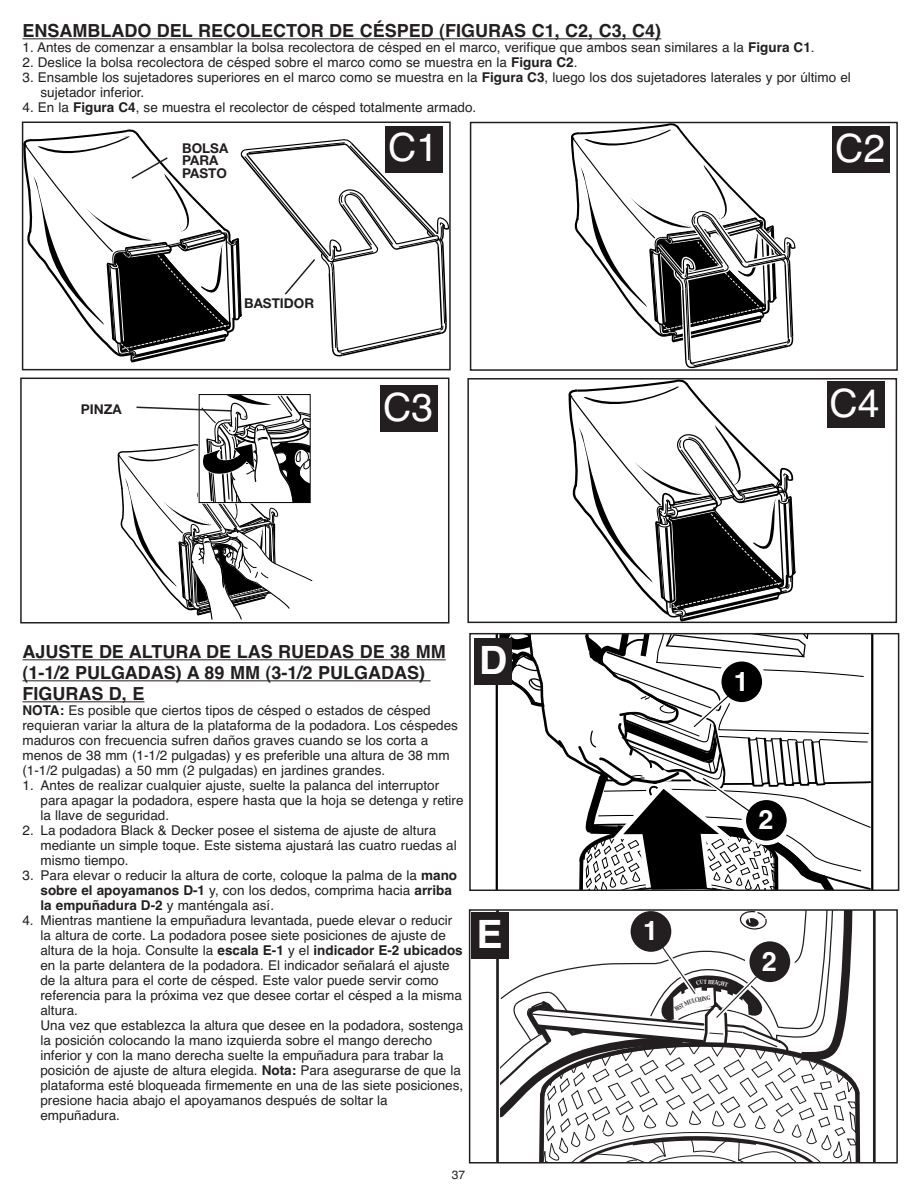
<style>
.page{position:relative;width:918px;height:1188px;background:#fff}
.page>*{position:absolute;margin:0;border:0;box-sizing:border-box;transform-origin:0 0}
.t1{font:39px "Helvetica";color:#fff}
.t2{font:700 39px "Helvetica";color:#fff}
.t3{font:700 26.85px "Helvetica";color:#fff}
.t4{font:700 18px/21px "Helvetica";color:#231f20}
.t5{font:13.5px/15px "Helvetica";color:#231f20}
.t6{font:700 13.5px/12.8px "Helvetica Neue";color:#231f20}
.t7{font:12px "Helvetica";color:#231f20}
.s1{font-weight:700}
</style>
<div class="page">
<hr style="left:22px;top:38px;width:639px;height:1px;background:#231f20">
<hr style="left:22px;top:659px;width:424px;height:1px;background:#231f20">
<hr style="left:22px;top:680px;width:409px;height:1px;background:#231f20">
<hr style="left:22px;top:701px;width:122px;height:1px;background:#231f20">
<div style="left:20px;top:378px;width:429px;height:246px;border:2px solid #231f20"></div>
<svg style="left:568px;top:381px;width:228px;height:239px"></svg>
<div style="left:467px;top:378px;width:430px;height:245px;border:2px solid #231f20"></div>
<svg style="left:116px;top:378px;width:197px;height:242px"></svg>
<div style="left:380px;top:385px;width:58px;height:47px;background:#231f20"></div>
<div style="left:827px;top:382px;width:57px;height:46px;background:#231f20"></div>
<svg style="left:487px;top:636px;width:387px;height:252px"></svg>
<div style="left:469px;top:633px;width:430px;height:258px;border:2px solid #231f20"></div>
<div style="left:474px;top:638px;width:37px;height:46px;background:#231f20"></div>
<div style="left:22px;top:122px;width:429px;height:248px;border:2px solid #231f20"></div>
<svg style="left:571px;top:125px;width:225px;height:243px"></svg>
<div style="left:470px;top:122px;width:428px;height:249px;border:2px solid #231f20"></div>
<svg style="left:23px;top:129px;width:427px;height:235px"></svg>
<div style="left:385px;top:126px;width:58px;height:46px;background:#231f20"></div>
<div style="left:832px;top:126px;width:58px;height:47px;background:#231f20"></div>
<svg style="left:873px;top:912px;width:3px;height:249px"></svg>
<div style="left:469px;top:909px;width:429px;height:255px;border:2px solid #231f20"></div>
<div style="left:472px;top:912px;width:37px;height:46px;background:#231f20"></div>
<svg style="left:491px;top:910px;width:372px;height:253px"></svg>
<h3 class="t4" style="left:22px;top:21px;width:640px">ENSAMBLADO DEL RECOLECTOR DE CÉSPED (FIGURAS C1, C2, C3, C4)</h3>
<p class="t5" style="left:22px;top:40px;width:794px">1. Antes de comenzar a ensamblar la bolsa recolectora de césped en el marco, verifique que ambos sean similares a la <span class="s1">Figura C1</span>.</p>
<p class="t5" style="left:22px;top:55px;width:557px">2. Deslice la bolsa recolectora de césped sobre el marco como se muestra en la <span class="s1">Figura C2</span>.</p>
<p class="t5" style="left:40px;top:70px;width:812px;text-indent:-18px">3. Ensamble los sujetadores superiores en el marco como se muestra en la <span class="s1">Figura C3</span>, luego los dos sujetadores laterales y por último el sujetador inferior.</p>
<p class="t5" style="left:22px;top:100px;width:455px">4. En la <span class="s1">Figura C4</span>, se muestra el recolector de césped totalmente armado.</p>
<p class="t6" style="left:81px;top:402px;width:42px">PINZA</p>
<p class="t6" style="left:182px;top:141px;width:48px">BOLSA<br>PARA<br>PASTO</p>
<p class="t6" style="left:244px;top:297px;width:71px">BASTIDOR</p>
<h1 class="t1" style="left:388px;top:125px;width:51px">C1</h1>
<h1 class="t1" style="left:835px;top:125px;width:51px">C2</h1>
<h1 class="t1" style="left:383px;top:384px;width:51px">C3</h1>
<h1 class="t1" style="left:830px;top:381px;width:51px">C4</h1>
<h3 class="t4" style="left:22px;top:642px;width:425px">AJUSTE DE ALTURA DE LAS RUEDAS DE 38 MM (1-1/2 PULGADAS) A 89 MM (3-1/2 PULGADAS)<br>FIGURAS D, E</h3>
<p class="t5" style="left:22px;top:703px;width:437px"><span class="s1">NOTA:</span> Es posible que ciertos tipos de césped o estados de césped requieran variar la altura de la plataforma de la podadora. Los céspedes maduros con frecuencia sufren daños graves cuando se los corta a menos de 38 mm (1-1/2 pulgadas) y es preferible una altura de 38 mm (1-1/2 pulgadas) a 50 mm (2 pulgadas) en jardines grandes.</p>
<p class="t5" style="left:40px;top:778px;width:425px;text-indent:-18px">1. Antes de realizar cualquier ajuste, suelte la palanca del interruptor para apagar la podadora, espere hasta que la hoja se detenga y retire la llave de seguridad.</p>
<p class="t5" style="left:40px;top:823px;width:418px;text-indent:-18px">2. La podadora Black &amp; Decker posee el sistema de ajuste de altura mediante un simple toque. Este sistema ajustará las cuatro ruedas al mismo tiempo.</p>
<p class="t5" style="left:40px;top:868px;width:418px;text-indent:-18px">3. Para elevar o reducir la altura de corte, coloque la palma de la <span class="s1">mano sobre el apoyamanos D-1</span> y, con los dedos, comprima hacia <span class="s1">arriba la empuñadura D-2</span> y manténgala así.</p>
<p class="t5" style="left:40px;top:913px;width:424px;text-indent:-18px">4. Mientras mantiene la empuñadura levantada, puede elevar o reducir la altura de corte. La podadora posee siete posiciones de ajuste de altura de la hoja. Consulte la <span class="s1">escala E-1</span> y el <span class="s1">indicador E-2 ubicados </span>en la parte delantera de la podadora. El indicador señalará el ajuste de la altura para el corte de césped. Este valor puede servir como referencia para la próxima vez que desee cortar el césped a la misma altura.<br>Una vez que establezca la altura que desee en la podadora, sostenga la posición colocando la mano izquierda sobre el mango derecho inferior y con la mano derecha suelte la empuñadura para trabar la posición de ajuste de altura elegida. <span class="s1">Nota:</span> Para asegurarse de que la plataforma esté bloqueada firmemente en una de las siete posiciones, presione hacia abajo el apoyamanos después de soltar la empuñadura.</p>
<h1 class="t2" style="left:479px;top:638px;width:30px">D</h1>
<h1 class="t2" style="left:477px;top:912px;width:28px">E</h1>
<p class="t7" style="left:452px;top:1168px;width:15px">37</p>
<h2 class="t3" style="left:643px;top:915px;width:16px">1</h2>
<h2 class="t3" style="left:734px;top:666px;width:16px">1</h2>
<h2 class="t3" style="left:759px;top:804px;width:16px">2</h2>
<h2 class="t3" style="left:762px;top:946px;width:16px">2</h2>
</div>
